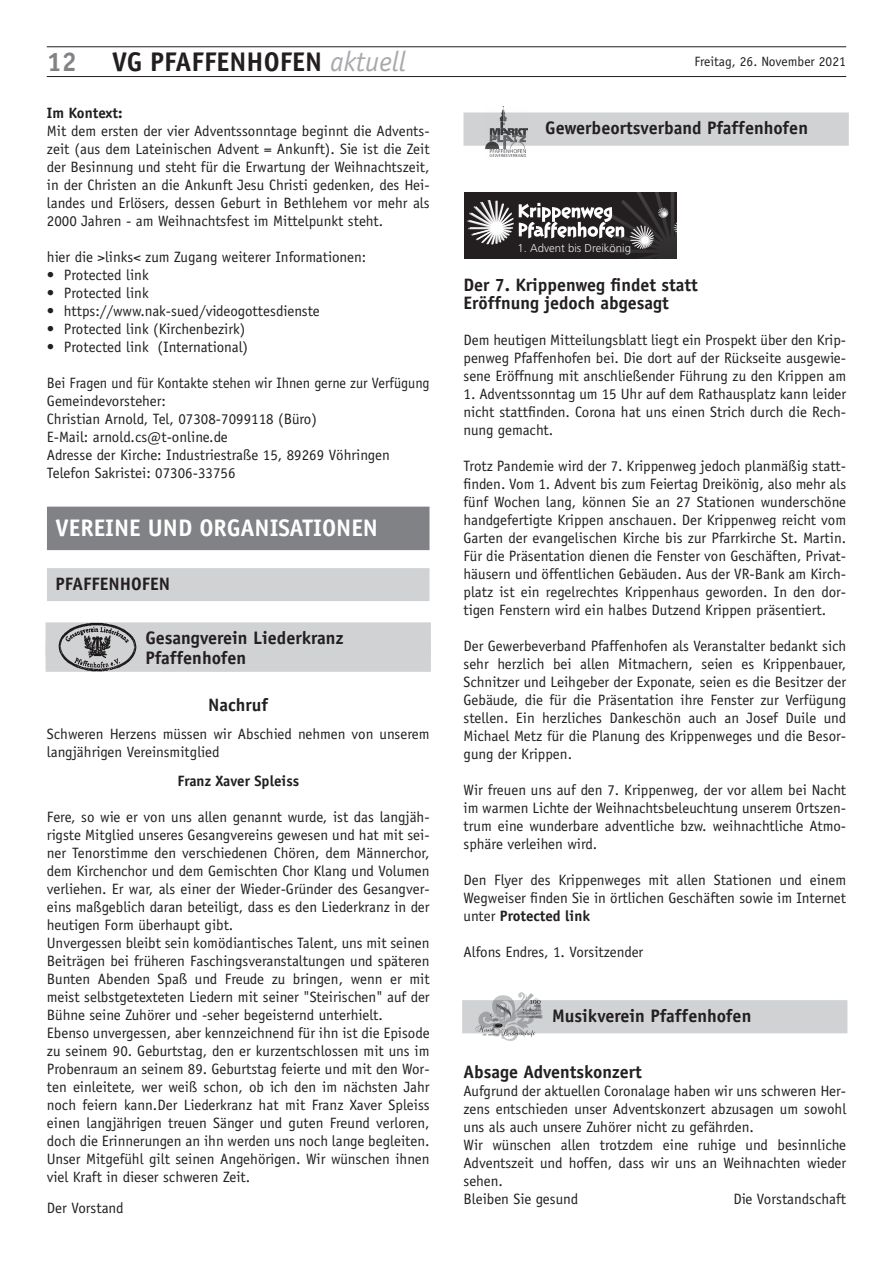
<style>
.page{position:relative;width:893px;height:1263px;background:#fff}
.page>*{position:absolute;margin:0;border:0;box-sizing:border-box;transform-origin:0 0}
.t1{font:700 27px "Officina Sans";color:#231f20}
.t2{font:700 27px "Officina Sans";color:#808285}
.t3{font:700 24px "Officina Sans";color:#fff}
.t4{font:700 18.15px/19.6px "Officina Sans";color:#231f20}
.t5{font:700 18px/18px "Officina Sans";color:#231f20}
.t6{font:15px/18px "Officina Sans";color:#231f20;text-align:justify}
.t7{font:15px/18px "Officina Sans";color:#231f20;scale:.95 1}
.t8{font:700 15px "Officina Sans";color:#231f20}
.t9{font:13.5px "Officina Sans";color:#231f20}
.t10{font:300 11.4px "Frutiger";color:#e6e7e9}
.s1{font-weight:400;font-style:italic;font-size:28.35px;color:#a8a9ad}
.s2{font-weight:700}
</style>
<div class="page">
<hr style="left:47px;top:76px;width:799px;height:1px;background:#231f20">
<hr style="left:47px;top:47px;width:799px;height:1px;background:#231f20">
<div style="left:463px;top:112px;width:386px;height:34px;background:#d1d2d4"></div>
<img style="left:485px;top:106px;width:43px;height:50px">
<div style="left:465px;top:192px;width:212px;height:66px;background:#231f20"></div>
<svg style="left:609px;top:192px;width:68px;height:66px"></svg>
<img style="left:518px;top:201px;width:96px;height:20px">
<img style="left:518px;top:221px;width:107px;height:22px">
<svg style="left:467px;top:200px;width:47px;height:45px"></svg>
<div style="left:462px;top:1000px;width:385px;height:33px;background:#d1d2d4"></div>
<svg style="left:476px;top:992px;width:67px;height:49px"></svg>
<div style="left:47px;top:507px;width:382px;height:43px;background:#808285"></div>
<div style="left:47px;top:568px;width:382px;height:33px;background:#d1d2d4"></div>
<div style="left:46px;top:622px;width:385px;height:34px;background:#d1d2d4"></div>
<div style="left:46px;top:642px;width:385px;height:30px;background:#d1d2d4"></div>
<img style="left:58px;top:622px;width:79px;height:49px">
<h1 class="t2" style="left:47px;top:45px;width:32px">12</h1>
<h1 class="t1" style="left:112px;top:45px;width:295px">VG PFAFFENHOFEN <span class="s1">aktuell</span></h1>
<p class="t9" style="left:694px;top:53px;width:153px">Freitag, 26. November 2021</p>
<p class="t8" style="left:47px;top:104px;width:77px">Im Kontext:</p>
<p class="t6" style="left:47px;top:122px;width:384px">Mit dem ersten der vier Adventssonntage beginnt die Advents&shy;zeit (aus dem Lateinischen Advent = Ankunft). Sie ist die Zeit der Besinnung und steht für die Erwartung der Weihnachtszeit, in der Christen an die Ankunft Jesu Christi gedenken, des Hei&shy;landes und Erlösers, dessen Geburt in Bethlehem vor mehr als 2000 Jahren - am Weihnachtsfest im Mittelpunkt steht.</p>
<p class="t6" style="left:47px;top:248px;width:321px">hier die &gt;links&lt; zum Zugang weiterer Informationen:</p>
<p class="t6" style="left:47px;top:266px;width:103px">• Protected link</p>
<p class="t6" style="left:47px;top:284px;width:103px">• Protected link</p>
<p class="t6" style="left:47px;top:302px;width:274px">• https://www.nak-sued/videogottesdienste</p>
<p class="t6" style="left:47px;top:320px;width:200px">• Protected link (Kirchenbezirk)</p>
<p class="t6" style="left:47px;top:338px;width:203px">• Protected link (International)</p>
<p class="t7" style="left:47px;top:374px;width:404px">Bei Fragen und für Kontakte stehen wir Ihnen gerne zur Verfügung Gemeindevorsteher:<br>Christian Arnold, Tel, 07308-7099118 (Büro)<br>E-Mail: arnold.cs@t-online.de<br>Adresse der Kirche: Industriestraße 15, 89269 Vöhringen Telefon Sakristei: 07306-33756</p>
<h2 class="t3" style="left:55px;top:513px;width:324px">VEREINE UND ORGANISATIONEN</h2>
<p class="t5" style="left:55px;top:575px;width:116px">PFAFFENHOFEN</p>
<p class="t4" style="left:145px;top:628px;width:200px">Gesangverein Liederkranz<br>Pfaffenhofen</p>
<p class="t5" style="left:208px;top:695px;width:61px">Nachruf</p>
<p class="t6" style="left:47px;top:725px;width:384px">Schweren Herzens müssen wir Abschied nehmen von unserem langjährigen Vereinsmitglied</p>
<p class="t8" style="left:177px;top:771px;width:123px">Franz Xaver Spleiss</p>
<p class="t6" style="left:47px;top:808px;width:384px;text-align:left">Fere, so wie er von uns allen genannt wurde, ist das langjäh&shy;rigste Mitglied unseres Gesangvereins gewesen und hat mit sei&shy;ner Tenorstimme den verschiedenen Chören, dem Männerchor, dem Kirchenchor und dem Gemischten Chor Klang und Volumen verliehen. Er war, als einer der Wieder-Gründer des Gesangver&shy;eins maßgeblich daran beteiligt, dass es den Liederkranz in der heutigen Form überhaupt gibt.<br>Unvergessen bleibt sein komödiantisches Talent, uns mit seinen Beiträgen bei früheren Faschingsveranstaltungen und späteren Bunten Abenden Spaß und Freude zu bringen, wenn er mit meist selbstgetexteten Liedern mit seiner "Steirischen" auf der Bühne seine Zuhörer und -seher begeisternd unterhielt.<br>Ebenso unvergessen, aber kennzeichnend für ihn ist die Episode zu seinem 90. Geburtstag, den er kurzentschlossen mit uns im Probenraum an seinem 89. Geburtstag feierte und mit den Wor&shy;ten einleitete, wer weiß schon, ob ich den im nächsten Jahr noch feiern kann.Der Liederkranz hat mit Franz Xaver Spleiss einen langjährigen treuen Sänger und guten Freund verloren, doch die Erinnerungen an ihn werden uns noch lange begleiten.<br>Unser Mitgefühl gilt seinen Angehörigen. Wir wünschen ihnen viel Kraft in dieser schweren Zeit.</p>
<p class="t6" style="left:47px;top:1199px;width:78px">Der Vorstand</p>
<p class="t4" style="left:545px;top:118px;width:264px">Gewerbeortsverband Pfaffenhofen</p>
<p class="t10" style="left:518px;top:242px;width:115px">1. Advent bis Dreikönig</p>
<p class="t5" style="left:463px;top:276px;width:236px">Der 7. Krippenweg findet statt<br>Eröffnung jedoch abgesagt</p>
<p class="t6" style="left:463px;top:331px;width:384px">Dem heutigen Mitteilungsblatt liegt ein Prospekt über den Krip&shy;penweg Pfaffenhofen bei. Die dort auf der Rückseite ausgewie&shy;sene Eröffnung mit anschließender Führung zu den Krippen am</p>
<p class="t6" style="left:463px;top:385px;width:384px">1. Adventssonntag um 15 Uhr auf dem Rathausplatz kann leider nicht stattfinden. Corona hat uns einen Strich durch die Rech&shy;nung gemacht.</p>
<p class="t6" style="left:463px;top:457px;width:384px">Trotz Pandemie wird der 7. Krippenweg jedoch planmäßig statt&shy;finden. Vom 1. Advent bis zum Feiertag Dreikönig, also mehr als fünf Wochen lang, können Sie an 27 Stationen wunderschöne handgefertigte Krippen anschauen. Der Krippenweg reicht vom Garten der evangelischen Kirche bis zur Pfarrkirche St. Martin.<br>Für die Präsentation dienen die Fenster von Geschäften, Privat&shy;häusern und öffentlichen Gebäuden. Aus der VR-Bank am Kirch&shy;platz ist ein regelrechtes Krippenhaus geworden. In den dor&shy;tigen Fenstern wird ein halbes Dutzend Krippen präsentiert.</p>
<p class="t6" style="left:463px;top:637px;width:384px">Der Gewerbeverband Pfaffenhofen als Veranstalter bedankt sich sehr herzlich bei allen Mitmachern, seien es Krippenbauer, Schnitzer und Leihgeber der Exponate, seien es die Besitzer der Gebäude, die für die Präsentation ihre Fenster zur Verfügung stellen. Ein herzliches Dankeschön auch an Josef Duile und Michael Metz für die Planung des Krippenweges und die Besor&shy;gung der Krippen.</p>
<p class="t6" style="left:463px;top:781px;width:384px">Wir freuen uns auf den 7. Krippenweg, der vor allem bei Nacht im warmen Lichte der Weihnachtsbeleuchtung unserem Ortszen&shy;trum eine wunderbare adventliche bzw. weihnachtliche Atmo&shy;sphäre verleihen wird.</p>
<p class="t6" style="left:463px;top:871px;width:384px">Den Flyer des Krippenweges mit allen Stationen und einem Wegweiser finden Sie in örtlichen Geschäften sowie im Internet unter <span class="s2">Protected link</span></p>
<p class="t6" style="left:463px;top:943px;width:181px">Alfons Endres, 1. Vorsitzender</p>
<p class="t4" style="left:552px;top:1006px;width:201px">Musikverein Pfaffenhofen</p>
<p class="t5" style="left:463px;top:1063px;width:180px">Absage Adventskonzert</p>
<p class="t6" style="left:463px;top:1082px;width:384px;text-align:left">Aufgrund der aktuellen Coronalage haben wir uns schweren Her&shy;zens entschieden unser Adventskonzert abzusagen um sowohl uns als auch unsere Zuhörer nicht zu gefährden.<br>Wir wünschen allen trotzdem eine ruhige und besinnliche Adventszeit und hoffen, dass wir uns an Weihnachten wieder sehen.<br>Bleiben Sie gesund</p>
<p class="t6" style="left:733px;top:1190px;width:114px">Die Vorstandschaft</p>
</div>
